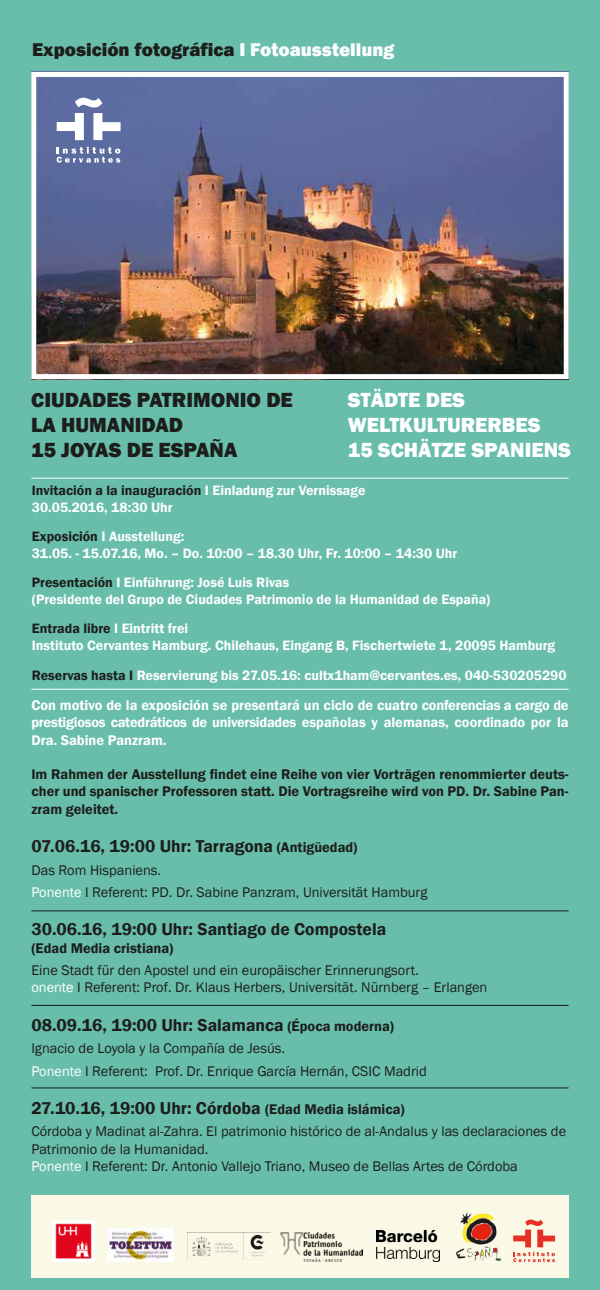
<style>
.page{position:relative;width:600px;height:1290px;background:#68beab}
.page>*{position:absolute;margin:0;border:0;box-sizing:border-box;transform-origin:0 0}
.t1{font:800 21px/25.2px "Franklin Gothic";color:#1d1d1b}
.t2{font:800 21px/25.2px "Franklin Gothic";color:#fff}
.t3{font:800 19px "Franklin Gothic";color:#1d1d1b}
.t4{font:600 17.6px "Franklin Gothic";color:#1d1d1b}
.t5{font:14.4px/17.3px "Franklin Gothic";color:#1d1d1b}
.t6{font:600 14.4px/17.3px "Franklin Gothic";color:#1d1d1b;text-align:justify}
.t7{font:600 14.4px/17.3px "Franklin Gothic";color:#fff;text-align:justify}
.t8{font:600 13.9px/16.7px "Franklin Gothic";color:#fff}
.s1{color:#fff}
.s2{color:#1d1d1b}
.s3{font-size:14.4px}
</style>
<div class="page">
<div style="left:31px;top:1195px;width:538px;height:83px;background:#faf9e5"></div>
<img style="left:31px;top:72px;width:538px;height:307px">
<hr style="left:31px;top:689px;width:538px;height:1px;background:#fff">
<hr style="left:31px;top:478px;width:538px;height:1px;background:#fff">
<hr style="left:31px;top:910px;width:538px;height:1px;background:#1d1d1b">
<hr style="left:31px;top:1005px;width:538px;height:1px;background:#1d1d1b">
<hr style="left:31px;top:1087px;width:538px;height:1px;background:#1d1d1b">
<svg style="left:57px;top:97px;width:64px;height:43px;background:#96a0c3"></svg>
<svg style="left:57px;top:147px;width:63px;height:16px"></svg>
<svg style="left:513px;top:1219px;width:42px;height:43px"></svg>
<img style="left:187px;top:1232px;width:83px;height:27px">
<img style="left:280px;top:1233px;width:83px;height:28px">
<img style="left:108px;top:1228px;width:66px;height:33px">
<img style="left:53px;top:1220px;width:41px;height:41px">
<img style="left:456px;top:1212px;width:44px;height:48px">
<img style="left:376px;top:1230px;width:63px;height:31px">
<h2 class="t3" style="left:32px;top:37px;width:364px">Exposición fotográfica <span class="s1">I Fotoausstellung</span></h2>
<h1 class="t2" style="left:348px;top:387px;width:225px">STÄDTE DES<br>WELTKULTURERBES<br>15 SCHÄTZE SPANIENS</h1>
<h1 class="t1" style="left:31px;top:387px;width:263px">CIUDADES PATRIMONIO DE<br>LA HUMANIDAD<br>15 JOYAS DE ESPAÑA</h1>
<p class="t8" style="left:32px;top:482px;width:335px"><span class="s2">Invitación a la inauguración</span> I Einladung zur Vernissage<br>30.05.2016, 18:30 Uhr</p>
<p class="t8" style="left:32px;top:528px;width:427px"><span class="s2">Exposición</span> I Ausstellung:<br>31.05. - 15.07.16, Mo. – Do. 10:00 – 18.30 Uhr, Fr. 10:00 – 14:30 Uhr</p>
<p class="t8" style="left:32px;top:574px;width:460px"><span class="s2">Presentación</span> I Einführung: José Luis Rivas<br>(Presidente del Grupo de Ciudades Patrimonio de la Humanidad de España)</p>
<p class="t8" style="left:32px;top:620px;width:525px"><span class="s2">Entrada libre</span> I Eintritt frei<br>Instituto Cervantes Hamburg. Chilehaus, Eingang B, Fischertwiete 1, 20095 Hamburg</p>
<p class="t8" style="left:32px;top:667px;width:536px"><span class="s2">Reservas hasta I</span> Reservierung bis 27.05.16: cultx1ham@cervantes.es, 040-530205290</p>
<p class="t7" style="left:31px;top:696px;width:539px">Con motivo de la exposición se presentará un ciclo de cuatro conferencias a cargo de prestigiosos catedráticos de universidades españolas y alemanas, coordinado por la Dra. Sabine Panzram.</p>
<p class="t6" style="left:31px;top:766px;width:539px">Im Rahmen der Ausstellung findet eine Reihe von vier Vorträgen renommierter deuts&shy;cher und spanischer Professoren statt. Die Vortragsreihe wird von PD. Dr. Sabine Pan&shy;zram geleitet.</p>
<p class="t4" style="left:31px;top:835px;width:328px">07.06.16, 19:00 Uhr: Tarragona <span class="s3">(Antigüedad)</span></p>
<p class="t5" style="left:31px;top:859px;width:398px;line-height:22.4px">Das Rom Hispaniens.<br><span class="s1">Ponente</span> I Referent: PD. Dr. Sabine Panzram, Universität Hamburg</p>
<p class="t4" style="left:31px;top:918px;width:356px">30.06.16, 19:00 Uhr: Santiago de Compostela</p>
<p class="t6" style="left:31px;top:939px;width:144px">(Edad Media cristiana)</p>
<p class="t5" style="left:31px;top:962px;width:458px">Eine Stadt für den Apostel und ein europäischer Erinnerungsort.<br><span class="s1">onente</span> I Referent: Prof. Dr. Klaus Herbers, Universität. Nürnberg – Erlangen</p>
<p class="t4" style="left:31px;top:1014px;width:364px">08.09.16, 19:00 Uhr: Salamanca <span class="s3">(Época moderna)</span></p>
<p class="t5" style="left:31px;top:1037px;width:397px;line-height:22.4px">Ignacio de Loyola y la Compañía de Jesús.<br><span class="s1">Ponente</span> I Referent: Prof. Dr. Enrique García Hernán, CSIC Madrid</p>
<p class="t4" style="left:31px;top:1097px;width:375px">27.10.16, 19:00 Uhr: Córdoba <span class="s3">(Edad Media islámica)</span></p>
<p class="t5" style="left:31px;top:1123px;width:536px">Córdoba y Madinat al-Zahra. El patrimonio histórico de al-Andalus y las declaraciones de<br>Patrimonio de la Humanidad.<br><span class="s1">Ponente</span> I Referent: Dr. Antonio Vallejo Triano, Museo de Bellas Artes de Córdoba</p>
</div>
